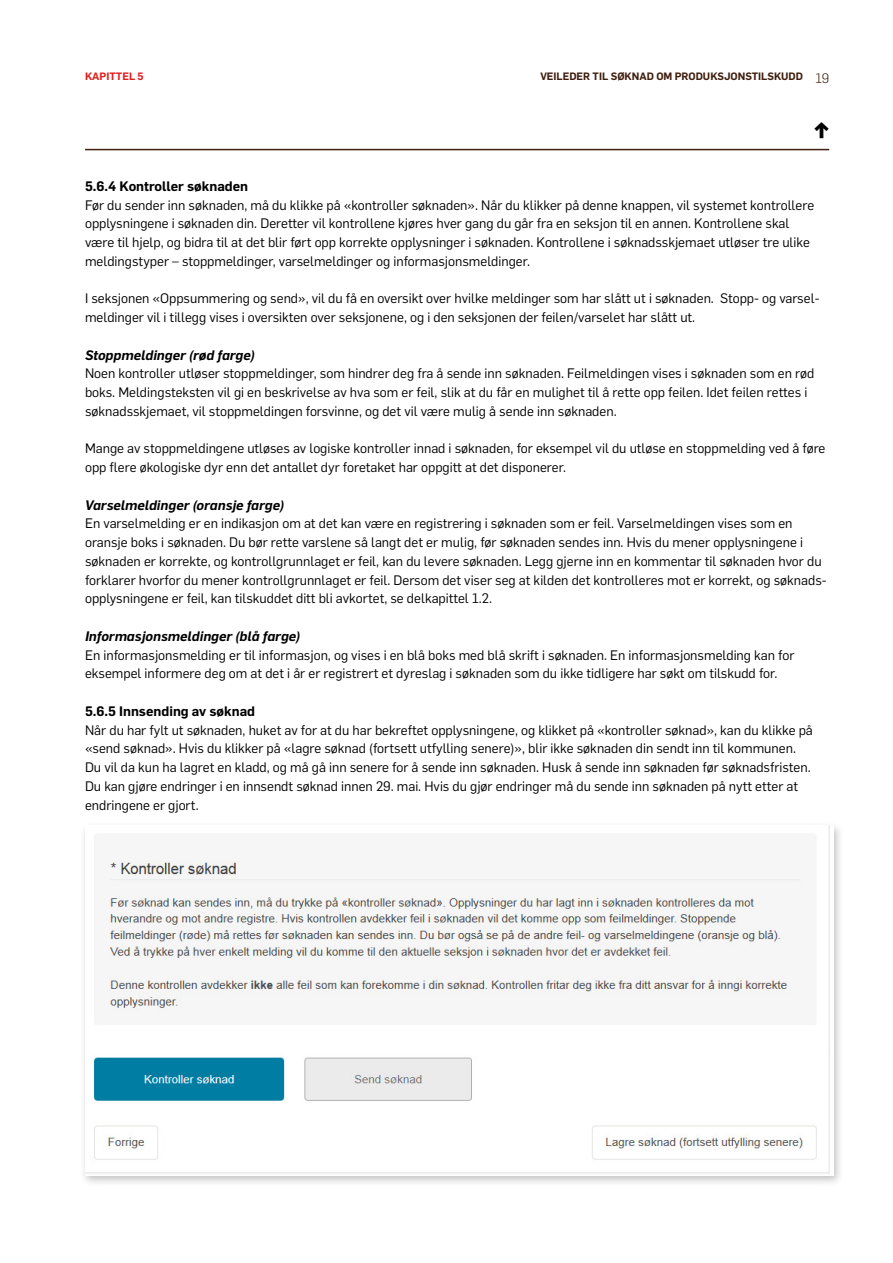
<style>
.page{position:relative;width:893px;height:1263px;background:#fff}
.page>*{position:absolute;margin:0;border:0;box-sizing:border-box;transform-origin:0 0}
.t1{font:900 25.2px "Flama";color:#000}
._04_brødteskst{font:13.5px/18.8px "Flama";color:#000}
._03_mellomtitttel_2{font:italic 600 13.5px "Flama";color:#000}
._03_mellomtitttel_2-2{font:600 13.5px "Flama";color:#000}
.t2{font:600 10.5px "Flama";color:#401f0f}
.t3{font:600 10.5px "Flama";color:#e11f1d}
.s1{font-weight:300;font-size:13.5px}
</style>
<div class="page">
<hr style="left:85px;top:149px;width:744px;height:1px;background:#401f0f">
<div style="left:79px;top:821px;width:765px;height:367px;background:#000;opacity:.25"></div>
<img style="left:85px;top:825px;width:748px;height:350px">
<p class="t3" style="left:85px;top:69px;width:60px">KAPITTEL 5</p>
<p class="t2" style="left:540px;top:69px;width:290px">VEILEDER TIL SØKNAD OM PRODUKSJONSTILSKUDD <span class="s1">19</span></p>
<h1 class="t1" style="left:812px;top:111px;width:20px">↑</h1>
<p class="_03_mellomtitttel_2-2" style="left:85px;top:176px;width:165px">5.6.4 Kontroller søknaden</p>
<p class="_04_brødteskst" style="left:85px;top:195px;width:731px">Før du sender inn søknaden, må du klikke på «kontroller søknaden». Når du klikker på denne knappen, vil systemet kontrollere opplysningene i søknaden din. Deretter vil kontrollene kjøres hver gang du går fra en seksjon til en annen. Kontrollene skal være til hjelp, og bidra til at det blir ført opp korrekte opplysninger i søknaden. Kontrollene i søknadsskjemaet utløser tre ulike meldingstyper – stoppmeldinger, varselmeldinger og informasjonsmeldinger.</p>
<p class="_04_brødteskst" style="left:85px;top:288px;width:736px">I seksjonen «Oppsummering og send», vil du få en oversikt over hvilke meldinger som har slått ut i søknaden. Stopp- og varsel&shy;meldinger vil i tillegg vises i oversikten over seksjonene, og i den seksjonen der feilen/varselet har slått ut.</p>
<p class="_03_mellomtitttel_2" style="left:85px;top:345px;width:172px">Stoppmeldinger (rød farge)</p>
<p class="_04_brødteskst" style="left:85px;top:363px;width:731px">Noen kontroller utløser stoppmeldinger, som hindrer deg fra å sende inn søknaden. Feilmeldingen vises i søknaden som en rød boks. Meldingsteksten vil gi en beskrivelse av hva som er feil, slik at du får en mulighet til å rette opp feilen. Idet feilen rettes i søknadsskjemaet, vil stoppmeldingen forsvinne, og det vil være mulig å sende inn søknaden.</p>
<p class="_04_brødteskst" style="left:85px;top:438px;width:742px">Mange av stoppmeldingene utløses av logiske kontroller innad i søknaden, for eksempel vil du utløse en stoppmelding ved å føre opp flere økologiske dyr enn det antallet dyr foretaket har oppgitt at det disponerer.</p>
<p class="_03_mellomtitttel_2" style="left:85px;top:495px;width:201px">Varselmeldinger (oransje farge)</p>
<p class="_04_brødteskst" style="left:85px;top:513px;width:743px">En varselmelding er en indikasjon om at det kan være en registrering i søknaden som er feil. Varselmeldingen vises som en oransje boks i søknaden. Du bør rette varslene så langt det er mulig, før søknaden sendes inn. Hvis du mener opplysningene i søknaden er korrekte, og kontrollgrunnlaget er feil, kan du levere søknaden. Legg gjerne inn en kommentar til søknaden hvor du forklarer hvorfor du mener kontrollgrunnlaget er feil. Dersom det viser seg at kilden det kontrolleres mot er korrekt, og søknads&shy;opplysningene er feil, kan tilskuddet ditt bli avkortet, se delkapittel 1.2.</p>
<p class="_03_mellomtitttel_2" style="left:85px;top:626px;width:217px">Informasjonsmeldinger (blå farge)</p>
<p class="_04_brødteskst" style="left:85px;top:645px;width:711px">En informasjonsmelding er til informasjon, og vises i en blå boks med blå skrift i søknaden. En informasjonsmelding kan for eksempel informere deg om at det i år er registrert et dyreslag i søknaden som du ikke tidligere har søkt om tilskudd for.</p>
<p class="_03_mellomtitttel_2-2" style="left:85px;top:701px;width:172px">5.6.5 Innsending av søknad</p>
<p class="_04_brødteskst" style="left:85px;top:720px;width:729px">Når du har fylt ut søknaden, huket av for at du har bekreftet opplysningene, og klikket på «kontroller søknad», kan du klikke på «send søknad». Hvis du klikker på «lagre søknad (fortsett utfylling senere)», blir ikke søknaden din sendt inn til kommunen.<br>Du vil da kun ha lagret en kladd, og må gå inn senere for å sende inn søknaden. Husk å sende inn søknaden før søknadsfristen.<br>Du kan gjøre endringer i en innsendt søknad innen 29. mai. Hvis du gjør endringer må du sende inn søknaden på nytt etter at endringene er gjort.</p>
</div>
